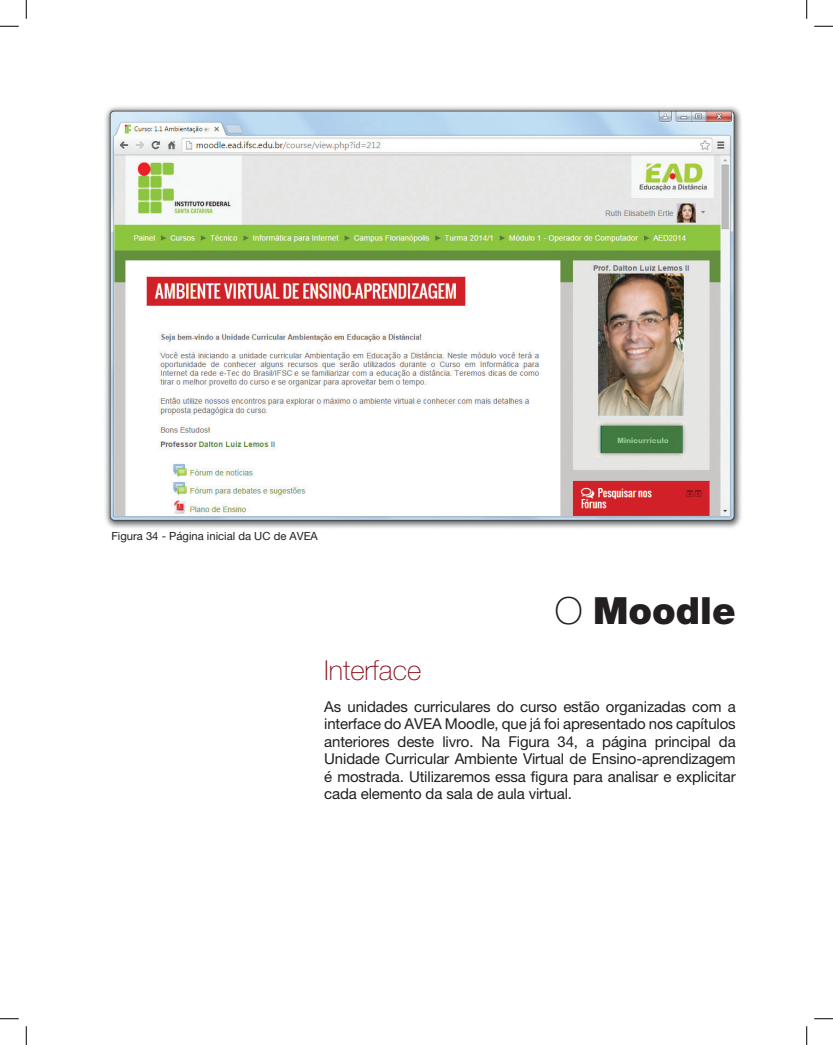
<style>
.page{position:relative;width:833px;height:1045px;background:#fff}
.page>*{position:absolute;margin:0;border:0;box-sizing:border-box;transform-origin:0 0}
.t1{font:900 37.5px "Helvetica Neue LT Pro";color:#231f20}
.t2{font:100 27.5px "Helvetica Neue LT Pro";color:#8b0c18}
.t3{font:15px/17.5px "Helvetica Neue LT Pro";letter-spacing:-.01em;color:#231f20;text-align:justify}
.t4{font:11.25px "Helvetica Neue LT Pro";color:#231f20}
.s1{font-weight:100}
</style>
<div class="page">
<img style="left:105px;top:106px;width:637px;height:422px">
<svg style="left:0;top:25px;width:19px;height:2px"></svg>
<svg style="left:814px;top:25px;width:18px;height:2px"></svg>
<svg style="left:0;top:1018px;width:19px;height:1px"></svg>
<svg style="left:814px;top:1018px;width:18px;height:1px"></svg>
<svg style="left:25px;top:0;width:2px;height:19px"></svg>
<svg style="left:25px;top:1026px;width:2px;height:19px"></svg>
<svg style="left:806px;top:0;width:1px;height:19px"></svg>
<svg style="left:806px;top:1026px;width:1px;height:19px"></svg>
<p class="t4" style="left:111px;top:529px;width:208px">Figura 34 - Página inicial da UC de AVEA</p>
<h1 class="t1" style="left:554px;top:588px;width:182px"><span class="s1">O</span> Moodle</h1>
<h2 class="t2" style="left:324px;top:654px;width:98px">Interface</h2>
<p class="t3" style="left:324px;top:697px;width:413px">As unidades curriculares do curso estão organizadas com a interface do AVEA Moodle, que já foi apresentado nos capítulos anteriores deste livro. Na Figura 34, a página principal da Unidade Curricular Ambiente Virtual de Ensino-aprendizagem é mostrada. Utilizaremos essa figura para analisar e explicitar cada elemento da sala de aula virtual.</p>
</div>
